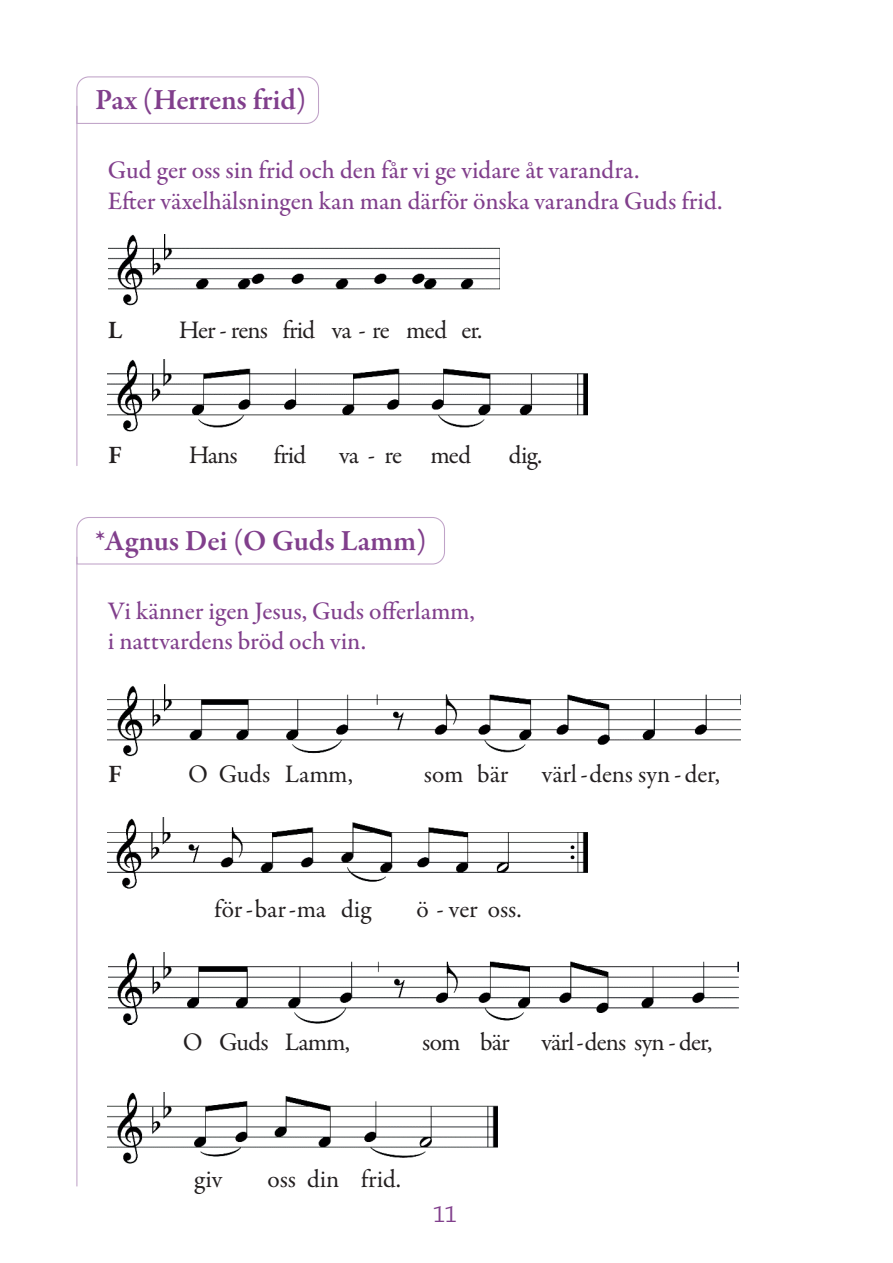
<style>
.page{position:relative;width:893px;height:1263px;background:#fff}
.page>*{position:absolute;margin:0;border:0;box-sizing:border-box;transform-origin:0 0}
.t1{font:600 29.7px "Garamond Premr Pro";letter-spacing:-.005em;color:#813f8c}
.t2{font:500 25.5px/30.6px "Garamond Premr Pro";color:#813f8c}
.t3{font:25.5px "Garamond Premr Pro";letter-spacing:-.02em;color:#231f20}
.t4{font:25.5px "Garamond Premr Pro";color:#231f20}
.t5{font:25.5px "Garamond Premr Pro";letter-spacing:-.04em;color:#231f20}
.t6{font:600 25.5px "Garamond Premr Pro";color:#231f20}
.t7{font:21.15px "Martti";color:#813f8c}
</style>
<div class="page">
<svg style="left:76px;top:76px;width:243px;height:48px"></svg>
<hr style="left:76px;top:106px;width:1px;height:360px;background:#c0a3c8">
<img style="left:108px;top:359px;width:480px;height:73px">
<svg style="left:76px;top:517px;width:369px;height:48px"></svg>
<hr style="left:76px;top:557px;width:1px;height:629px;background:#c0a3c8">
<img style="left:108px;top:685px;width:632px;height:71px">
<img style="left:107px;top:818px;width:481px;height:71px">
<img style="left:108px;top:952px;width:630px;height:72px">
<img style="left:108px;top:1092px;width:390px;height:71px">
<img style="left:108px;top:234px;width:392px;height:72px">
<p class="t1" style="left:95px;top:82px;width:212px">Pax (Herrens frid)</p>
<p class="t2" style="left:108px;top:155px;width:616px">Gud ger oss sin frid och den får vi ge vidare åt varandra.<br>Efter växelhälsningen kan man därför önska varandra Guds frid.</p>
<p class="t6" style="left:108px;top:314px;width:16px">L</p>
<p class="t5" style="left:179px;top:314px;width:305px">Her - rens frid va - re med er.</p>
<p class="t6" style="left:108px;top:440px;width:15px">F</p>
<p class="t3" style="left:189px;top:440px;width:50px">Hans</p>
<p class="t3" style="left:273px;top:440px;width:34px">frid</p>
<p class="t3" style="left:339px;top:440px;width:134px">va - re med</p>
<p class="t3" style="left:509px;top:440px;width:35px">dig.</p>
<p class="t1" style="left:95px;top:523px;width:333px">*Agnus Dei (O Guds Lamm)</p>
<p class="t2" style="left:108px;top:596px;width:369px">Vi känner igen Jesus, Guds offerlamm, i nattvardens bröd och vin.</p>
<p class="t6" style="left:108px;top:759px;width:15px">F</p>
<p class="t4" style="left:188px;top:759px;width:166px">O Guds Lamm,</p>
<p class="t3" style="left:424px;top:759px;width:86px">som bär</p>
<p class="t3" style="left:542px;top:759px;width:180px">värl - dens syn - der,</p>
<p class="t4" style="left:214px;top:894px;width:158px">för - bar - ma dig</p>
<p class="t3" style="left:417px;top:894px;width:107px">ö - ver oss.</p>
<p class="t3" style="left:183px;top:1026px;width:169px">O Guds Lamm,</p>
<p class="t3" style="left:422px;top:1026px;width:291px">som bär värl - dens syn - der,</p>
<p class="t3" style="left:194px;top:1163px;width:30px">giv</p>
<p class="t4" style="left:267px;top:1163px;width:135px">oss din frid.</p>
<p class="t7" style="left:433px;top:1202px;width:25px">11</p>
</div>
